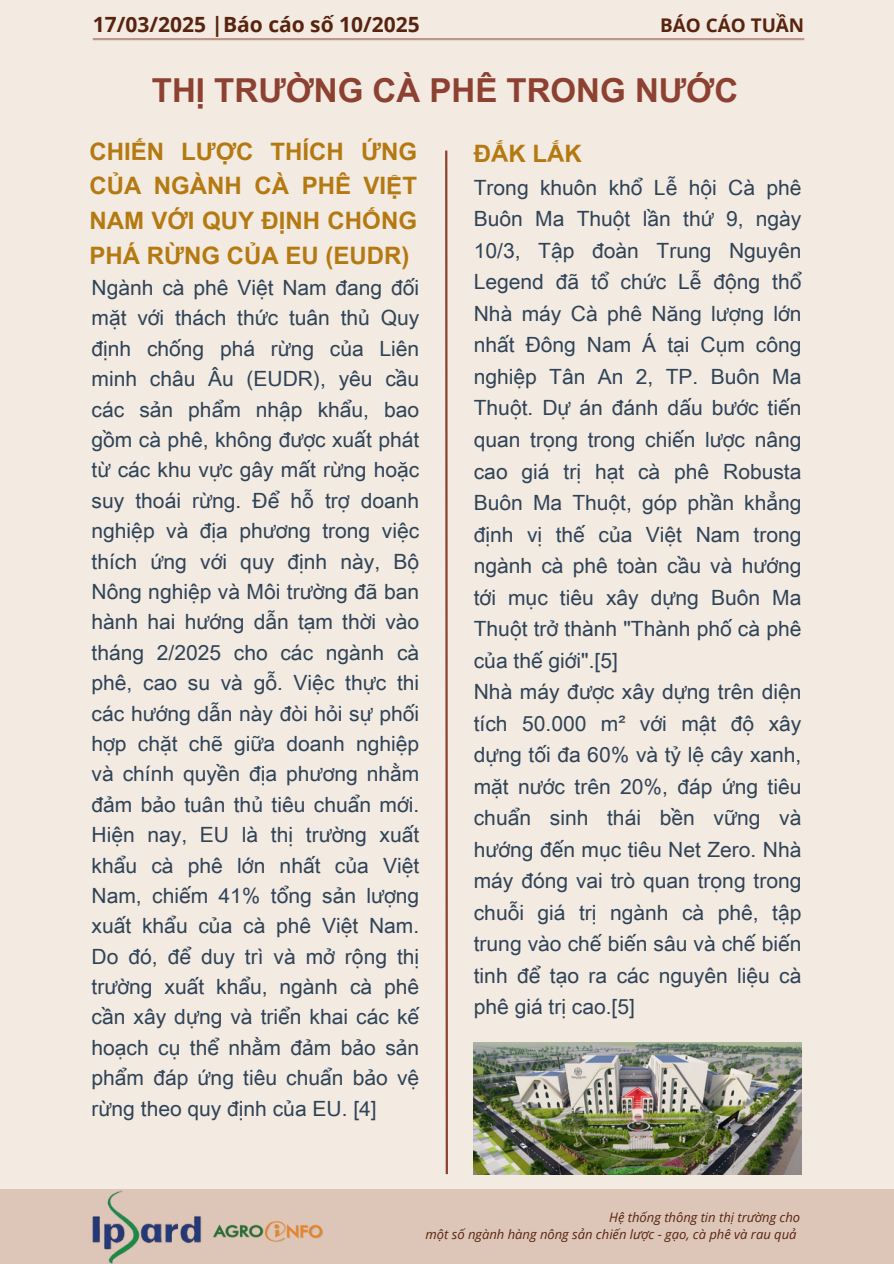
<style>
.page{position:relative;width:894px;height:1264px;background:#fff}
.page>*{position:absolute;margin:0;border:0;box-sizing:border-box;transform-origin:0 0}
.t1{font:700 33px "Arial Unicode MS";color:#8c4131}
.t2{font:700 24px/34.8px "Arial Unicode MS";color:#b47a11;text-align:justify}
.t3{font:21px/30.3px "Arial Unicode MS";color:#2f4357;text-align:justify}
.t4{font:700 21px "Open Sans";color:#58240f}
.t5{font:700 18.9px "Open Sans";color:#58240f}
.t6{font:italic 13.05px "Open Sans";color:#58240f}
</style>
<div class="page">
<div style="left:0;top:0;width:893px;height:1263px;background:#f3eae2"></div>
<svg style="left:445px;top:150px;width:3px;height:1025px;background:#a56a5c"></svg>
<hr style="left:93px;top:38px;width:711px;height:2px;background:#8c4131">
<div style="left:0;top:1189px;width:893px;height:74px;background:#ddc6b7"></div>
<img style="left:92px;top:1190px;width:110px;height:73px">
<img style="left:213px;top:1221px;width:110px;height:21px">
<img style="left:473px;top:1042px;width:328px;height:132px">
<h3 class="t4" style="left:93px;top:10px;width:328px">17/03/2025 |Báo cáo số 10/2025</h3>
<h5 class="t5" style="left:660px;top:11px;width:145px">BÁO CÁO TUẦN</h5>
<h2 class="t1" style="left:152px;top:67px;width:587px">THỊ TRƯỜNG CÀ PHÊ TRONG NƯỚC</h2>
<p class="t2" style="left:89px;top:133px;width:329px">CHIẾN LƯỢC THÍCH ỨNG CỦA NGÀNH CÀ PHÊ VIỆT NAM VỚI QUY ĐỊNH CHỐNG PHÁ RỪNG CỦA EU (EUDR)</p>
<h4 class="t3" style="left:92px;top:271px;width:329px">Ngành cà phê Việt Nam đang đối mặt với thách thức tuân thủ Quy định chống phá rừng của Liên minh châu Âu (EUDR), yêu cầu các sản phẩm nhập khẩu, bao gồm cà phê, không được xuất phát từ các khu vực gây mất rừng hoặc suy thoái rừng. Để hỗ trợ doanh nghiệp và địa phương trong việc thích ứng với quy định này, Bộ Nông nghiệp và Môi trường đã ban hành hai hướng dẫn tạm thời vào tháng 2/2025 cho các ngành cà phê, cao su và gỗ. Việc thực thi các hướng dẫn này đòi hỏi sự phối hợp chặt chẽ giữa doanh nghiệp và chính quyền địa phương nhằm đảm bảo tuân thủ tiêu chuẩn mới.<br>Hiện nay, EU là thị trường xuất khẩu cà phê lớn nhất của Việt Nam, chiếm 41% tổng sản lượng xuất khẩu của cà phê Việt Nam.<br>Do đó, để duy trì và mở rộng thị trường xuất khẩu, ngành cà phê cần xây dựng và triển khai các kế hoạch cụ thể nhằm đảm bảo sản phẩm đáp ứng tiêu chuẩn bảo vệ rừng theo quy định của EU. [4]</h4>
<h4 class="t2" style="left:473px;top:134px;width:109px">ĐẮK LẮK</h4>
<h2 class="t3" style="left:473px;top:171px;width:329px;line-height:31.5px;text-align:left">Trong khuôn khổ Lễ hội Cà phê<br>Buôn Ma Thuột lần thứ 9, ngày<br>10/3, Tập đoàn Trung Nguyên<br>Legend đã tổ chức Lễ động thổ<br>Nhà máy Cà phê Năng lượng lớn nhất Đông Nam Á tại Cụm công nghiệp Tân An 2, TP. Buôn Ma<br>Thuột. Dự án đánh dấu bước tiến quan trọng trong chiến lược nâng cao giá trị hạt cà phê Robusta<br>Buôn Ma Thuột, góp phần khẳng định vị thế của Việt Nam trong ngành cà phê toàn cầu và hướng tới mục tiêu xây dựng Buôn Ma<br>Thuột trở thành "Thành phố cà phê của thế giới".[5]<br>Nhà máy được xây dựng trên diện tích 50.000 m² với mật độ xây dựng tối đa 60% và tỷ lệ cây xanh, mặt nước trên 20%, đáp ứng tiêu chuẩn sinh thái bền vững và hướng đến mục tiêu Net Zero. Nhà máy đóng vai trò quan trọng trong chuỗi giá trị ngành cà phê, tập trung vào chế biến sâu và chế biến tinh để tạo ra các nguyên liệu cà phê giá trị cao.[5]</h2>
<p class="t6" style="left:609px;top:1208px;width:192px">Hệ thống thông tin thị trường cho</p>
<h1 class="t6" style="left:425px;top:1225px;width:372px">một số ngành hàng nông sản chiến lược - gạo, cà phê và rau quả</h1>
</div>
